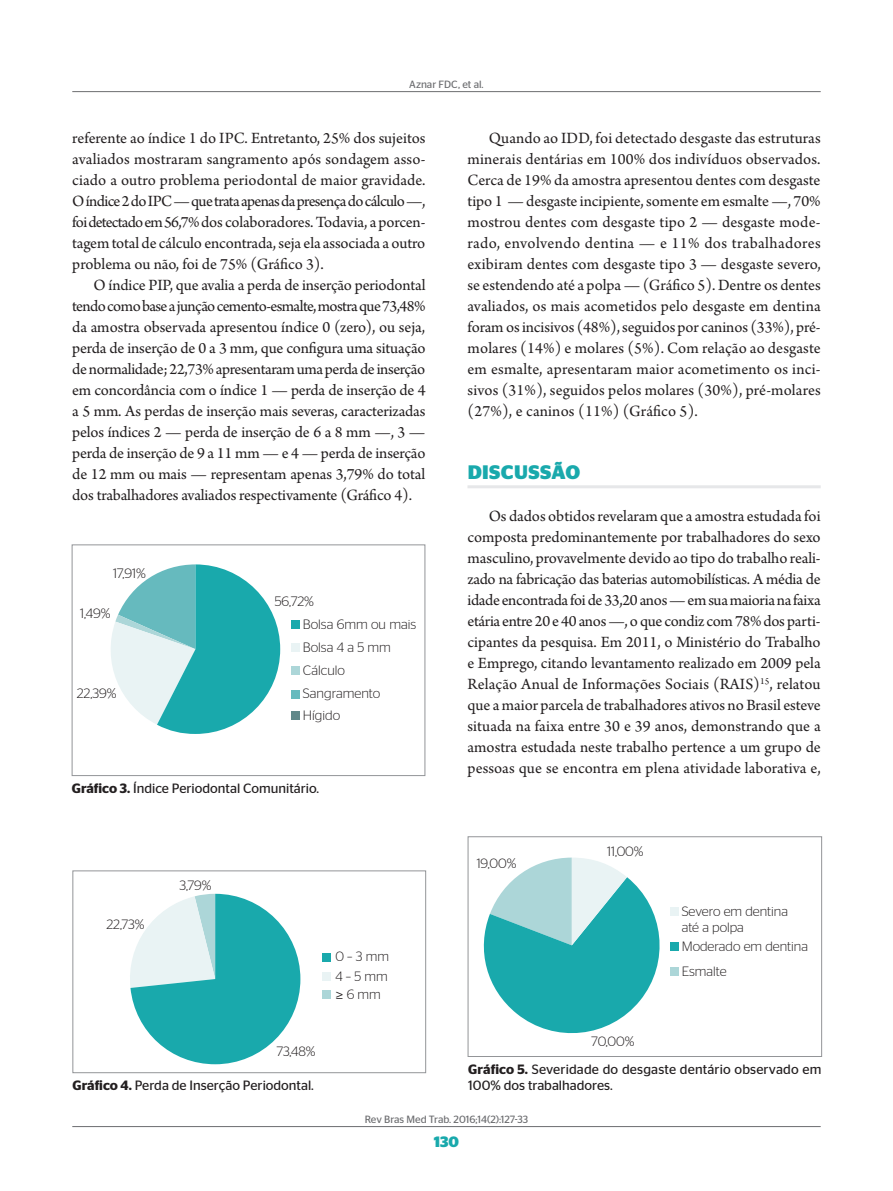
<style>
.page{position:relative;width:893px;height:1191px;background:#fff}
.page>*{position:absolute;margin:0;border:0;box-sizing:border-box;transform-origin:0 0}
.t1{font:700 19.5px "Stag Sans";letter-spacing:.02em;color:#19a9ac}
.t2{font:16.5px/21px "Arno Pro";color:#231f20;text-align:justify}
.t3{font:700 15px "Stag Sans";color:#19a9ac}
.t4{font:300 13.65px/23.1px "Stag Sans";color:#231f20}
.t5{font:13.5px/16.2px "Stag Sans";color:#231f20}
.t6{font:300 13.5px/18.9px "Stag Sans";color:#231f20}
.t7{font:10.5px "Stag Sans";color:#6c6d70}
.s1{font-weight:600}
.s2{font-family:"Myriad Pro";font-weight:400}
</style>
<div class="page">
<hr style="left:72px;top:91px;width:749px;height:1px;background:#6c6d70">
<hr style="left:72px;top:1126px;width:749px;height:1px;background:#6c6d70">
<hr style="left:467px;top:485px;width:354px;height:3px;background:#e6e7e9">
<div style="left:291px;top:643px;width:9px;height:8px;background:#e9f3f4"></div>
<div style="left:291px;top:620px;width:9px;height:9px;background:#19a9ac"></div>
<div style="left:291px;top:666px;width:9px;height:9px;background:#acd6d8"></div>
<div style="left:291px;top:690px;width:9px;height:8px;background:#66babe"></div>
<div style="left:291px;top:711px;width:9px;height:9px;background:#61898a"></div>
<svg style="left:111px;top:564px;width:169px;height:170px"></svg>
<div style="left:72px;top:544px;width:353px;height:231px;border:1px solid #939598"></div>
<svg style="left:130px;top:893px;width:170px;height:171px"></svg>
<div style="left:322px;top:972px;width:9px;height:8px;background:#e9f3f4"></div>
<div style="left:322px;top:952px;width:9px;height:9px;background:#19a9ac"></div>
<div style="left:322px;top:990px;width:9px;height:9px;background:#acd6d8"></div>
<div style="left:73px;top:870px;width:353px;height:202px;border:1px solid #939598"></div>
<div style="left:670px;top:942px;width:8px;height:9px;background:#19a9ac"></div>
<div style="left:670px;top:907px;width:8px;height:8px;background:#e9f3f4"></div>
<div style="left:670px;top:967px;width:8px;height:8px;background:#acd6d8"></div>
<svg style="left:483px;top:857px;width:177px;height:177px"></svg>
<div style="left:468px;top:836px;width:354px;height:220px;border:1px solid #939598"></div>
<p class="t7" style="left:409px;top:78px;width:76px">Aznar FDC, et al.</p>
<p class="t2" style="left:72px;top:128px;width:355px">referente ao índice 1 do IPC. Entretanto, 25% dos sujeitos avaliados mostraram sangramento após sondagem asso&shy;ciado a outro problema periodontal de maior gravidade.<br>O índice 2 do IPC — que trata apenas da presença do cálculo —, foi detectado em 56,7% dos colaboradores. Todavia, a porcen&shy;tagem total de cálculo encontrada, seja ela associada a outro problema ou não, foi de 75% (Gráfico 3).</p>
<p class="t2" style="left:72px;top:275px;width:355px;text-indent:21px">O índice PIP, que avalia a perda de inserção periodontal tendo como base a junção cemento-esmalte, mostra que 73,48% da amostra observada apresentou índice 0 (zero), ou seja, perda de inserção de 0 a 3 mm, que configura uma situação de normalidade; 22,73% apresentaram uma perda de inserção em concordância com o índice 1 — perda de inserção de 4 a 5 mm. As perdas de inserção mais severas, caracterizadas pelos índices 2 — perda de inserção de 6 a 8 mm —, 3 — perda de inserção de 9 a 11 mm — e 4 — perda de inserção de 12 mm ou mais — representam apenas 3,79% do total dos trabalhadores avaliados respectivamente (Gráfico 4).</p>
<p class="t4" style="left:113px;top:562px;width:34px">17,91%</p>
<p class="t4" style="left:80px;top:601px;width:32px">1,49%</p>
<p class="t4" style="left:77px;top:681px;width:42px">22,39%</p>
<p class="t4" style="left:275px;top:590px;width:41px">56,72%</p>
<p class="t4" style="left:303px;top:613px;width:115px">Bolsa 6mm ou mais<br>Bolsa 4 a 5 mm<br>Cálculo<br>Sangramento</p>
<p class="t4" style="left:303px;top:703px;width:39px">Hígido</p>
<p class="t5" style="left:72px;top:780px;width:249px"><span class="s1">Gráfico 3.</span> Índice Periodontal Comunitário.</p>
<p class="t6" style="left:106px;top:914px;width:40px">22,73%</p>
<p class="t6" style="left:179px;top:876px;width:34px">3,79%</p>
<p class="t6" style="left:276px;top:1042px;width:41px">73,48%</p>
<p class="t5" style="left:73px;top:1077px;width:243px"><span class="s1">Gráfico 4.</span> Perda de Inserção Periodontal.</p>
<p class="t6" style="left:335px;top:947px;width:55px;text-align:justify">0 – 3 mm 4 – 5 mm <span class="s2">≥</span> 6 mm</p>
<p class="t2" style="left:467px;top:128px;width:355px;text-indent:21px">Quando ao IDD, foi detectado desgaste das estruturas minerais dentárias em 100% dos indivíduos observados.<br>Cerca de 19% da amostra apresentou dentes com desgaste tipo 1 — desgaste incipiente, somente em esmalte —, 70% mostrou dentes com desgaste tipo 2 — desgaste mode&shy;rado, envolvendo dentina — e 11% dos trabalhadores exibiram dentes com desgaste tipo 3 — desgaste severo, se estendendo até a polpa — (Gráfico 5). Dentre os dentes avaliados, os mais acometidos pelo desgaste em dentina foram os incisivos (48%), seguidos por caninos (33%), pré&shy;molares (14%) e molares (5%). Com relação ao desgaste em esmalte, apresentaram maior acometimento os inci&shy;sivos (31%), seguidos pelos molares (30%), pré-molares (27%), e caninos (11%) (Gráfico 5).</p>
<p class="t1" style="left:468px;top:461px;width:114px">DISCUSSÃO</p>
<p class="t2" style="left:467px;top:506px;width:355px;text-indent:21px">Os dados obtidos revelaram que a amostra estudada foi composta predominantemente por trabalhadores do sexo masculino, provavelmente devido ao tipo do trabalho reali&shy;zado na fabricação das baterias automobilísticas. A média de idade encontrada foi de 33,20 anos — em sua maioria na faixa etária entre 20 e 40 anos —, o que condiz com 78% dos parti&shy;cipantes da pesquisa. Em 2011, o Ministério do Trabalho e Emprego, citando levantamento realizado em 2009 pela Relação Anual de Informações Sociais (RAIS)<sup>15</sup>, relatou que a maior parcela de trabalhadores ativos no Brasil esteve situada na faixa entre 30 e 39 anos, demonstrando que a amostra estudada neste trabalho pertence a um grupo de pessoas que se encontra em plena atividade laborativa e,</p>
<p class="t6" style="left:477px;top:853px;width:41px">19,00%</p>
<p class="t6" style="left:607px;top:842px;width:38px">11,00%</p>
<p class="t6" style="left:591px;top:1031px;width:45px">70,00%</p>
<p class="t6" style="left:682px;top:902px;width:108px;line-height:16.2px">Severo em dentina até a polpa</p>
<p class="t6" style="left:682px;top:934px;width:128px;line-height:24.5px">Moderado em dentina<br>Esmalte</p>
<p class="t5" style="left:468px;top:1061px;width:355px"><span class="s1">Gráfico 5.</span> Severidade do desgaste dentário observado em<br>100% dos trabalhadores.</p>
<p class="t7" style="left:365px;top:1113px;width:165px">Rev Bras Med Trab. 2016;14(2):127-33</p>
<p class="t3" style="left:434px;top:1132px;width:27px">130</p>
</div>
